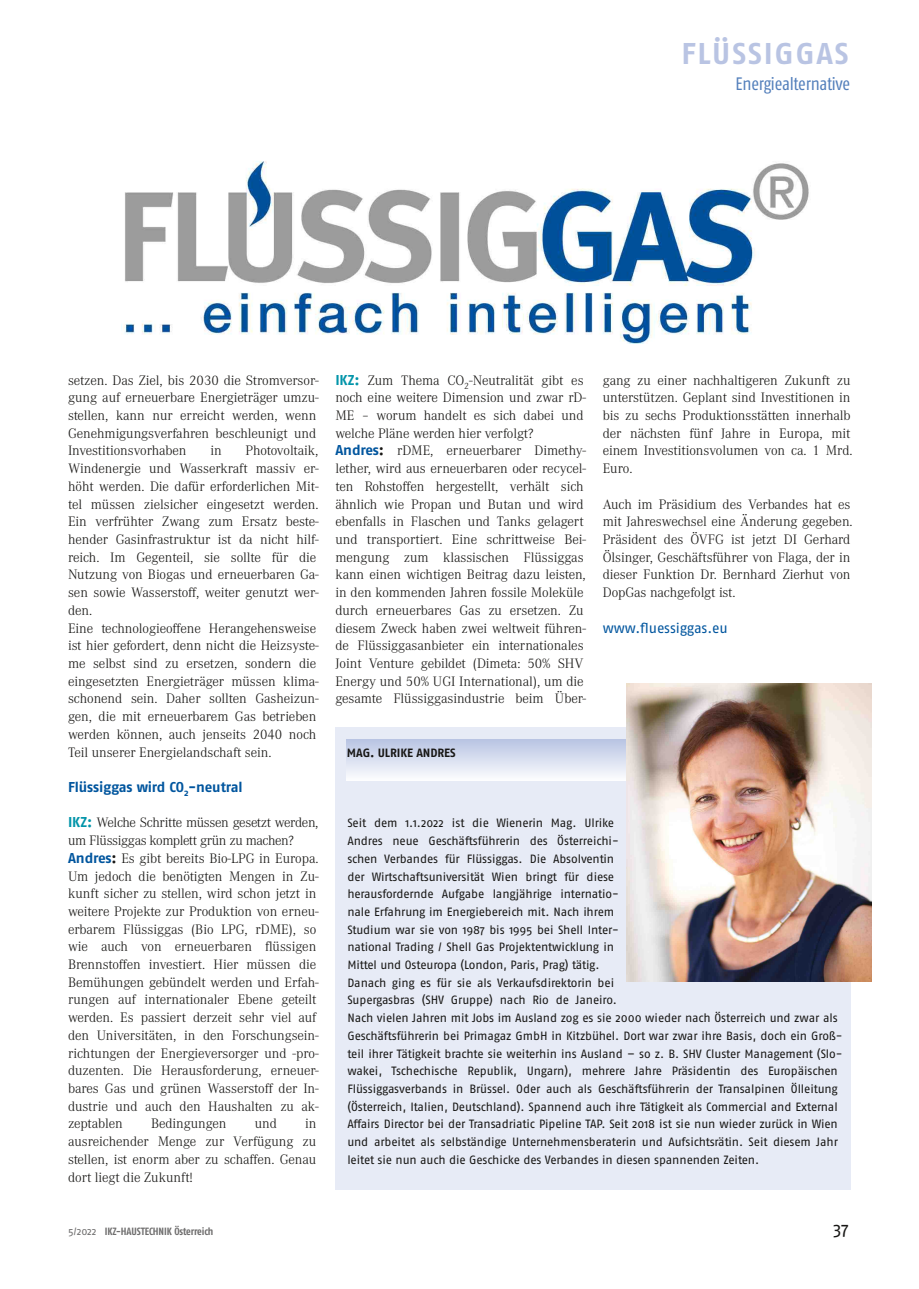
<style>
.page{position:relative;width:919px;height:1289px;background:#fff}
.page>*{position:absolute;margin:0;border:0;box-sizing:border-box;transform-origin:0 0}
.t1{font:700 30px "Fago OT";letter-spacing:.065em;color:#b9c4e3}
.t2{font:condensed 18px "Fago OT";letter-spacing:-.015em;color:#537fbb}
.t3{font:18px "Fago OT";color:#181715}
.t4{font:300 14.25px/17.7px "Corporate A";letter-spacing:-.01em;color:#181715}
.t5{font:700 14.25px "Fago OT";letter-spacing:-.01em;color:#00559e}
.t6{font:14.25px "Fago OT";letter-spacing:-.01em;color:#00559e}
.t7{font:12px/17.7px "Fago OT";letter-spacing:-.015em;color:#181715}
.t8{font:700 12px "Fago OT";letter-spacing:-.005em;color:#181715}
.t9{font:700 condensed 10.5px "Fago OT";letter-spacing:-.01em;color:#6f6e6e}
.s1{font-family:"Fago OT";font-weight:700;color:#0094a9}
.s2{font-family:"Fago OT";font-weight:700;color:#00559e}
.s3{font-family:"Fago OT";font-weight:700}
.s4{font-weight:400;font-stretch:normal}
</style>
<div class="page">
<img style="left:123px;top:161px;width:686px;height:182px">
<div style="left:334px;top:727px;width:516px;height:462px;background:#e7ebf6"></div>
<div style="left:347px;top:739px;width:490px;height:41px;background:linear-gradient(to bottom,#b8c4e3,#fbfcfe)"></div>
<img style="left:626px;top:683px;width:245px;height:298px">
<h1 class="t1" style="left:681px;top:36px;width:169px">FLÜSSIGGAS</h1>
<p class="t2" style="left:735px;top:73px;width:116px">Energiealternative</p>
<p class="t4" style="left:68px;top:371px;width:252px">setzen. Das Ziel, bis 2030 die Stromversor&shy;gung auf erneuerbare Energieträger umzu&shy;stellen, kann nur erreicht werden, wenn Genehmigungsverfahren beschleunigt und Investitionsvorhaben</p>
<p class="t4" style="left:68px;top:442px;width:252px;text-indent:177px">Photovoltaik, Windenergie und Wasserkraft massiv er&shy;höht werden. Die dafür erforderlichen Mit&shy;tel müssen zielsicher eingesetzt werden.<br>Ein verfrühter Zwang zum Ersatz beste&shy;hender Gasinfrastruktur ist da nicht hilf&shy;reich. Im Gegenteil, sie sollte für die Nutzung von Biogas und erneuerbaren Ga&shy;sen sowie Wasserstoff, weiter genutzt wer&shy;den.<br>Eine technologieoffene Herangehensweise ist hier gefordert, denn nicht die Heizsyste&shy;me selbst sind zu ersetzen, sondern die eingesetzten Energieträger müssen klima&shy;schonend sein. Daher sollten Gasheizun&shy;gen, die mit erneuerbarem Gas betrieben werden können, auch jenseits 2040 noch Teil unserer Energielandschaft sein.</p>
<p class="t5" style="left:68px;top:778px;width:176px">Flüssiggas wird CO<sub>2</sub>-neutral</p>
<p class="t4" style="left:68px;top:814px;width:252px"><span class="s1">IKZ:</span> Welche Schritte müssen gesetzt werden, um Flüssiggas komplett grün zu machen?<br><span class="s2">Andres</span><span class="s3">:</span> Es gibt bereits Bio-LPG in Europa.<br>Um jedoch die benötigten Mengen in Zu&shy;kunft sicher zu stellen, wird schon jetzt in weitere Projekte zur Produktion von erneu&shy;erbarem Flüssiggas (Bio LPG, rDME), so wie auch von erneuerbaren flüssigen Brennstoffen investiert. Hier müssen die Bemühungen gebündelt werden und Erfah&shy;rungen auf internationaler Ebene geteilt werden. Es passiert derzeit sehr viel auf den Universitäten, in den Forschungsein&shy;richtungen der Energieversorger und -pro&shy;duzenten. Die Herausforderung, erneuer&shy;bares Gas und grünen Wasserstoff der In&shy;dustrie und auch den Haushalten zu ak&shy;zeptablen</p>
<p class="t4" style="left:210px;top:442px;width:13px">in</p>
<p class="t4" style="left:151px;top:1115px;width:77px">Bedingungen</p>
<p class="t4" style="left:255px;top:1115px;width:24px">und</p>
<p class="t4" style="left:68px;top:1115px;width:250px;text-align:justify;text-indent:237px">in ausreichender Menge zur Verfügung zu stellen, ist enorm aber zu schaffen. Genau dort liegt die Zukunft!</p>
<p class="t4" style="left:335px;top:371px;width:252px"><span class="s1">IKZ:</span> Zum Thema CO<sub>2</sub>-Neutralität gibt es noch eine weitere Dimension und zwar rD-ME – worum handelt es sich dabei und welche Pläne werden hier verfolgt?<br><span class="s2">Andres</span><span class="s3">:</span> rDME, erneuerbarer Dimethy&shy;lether, wird aus erneuerbaren oder recycel&shy;ten Rohstoffen hergestellt, verhält sich ähnlich wie Propan und Butan und wird ebenfalls in Flaschen und Tanks gelagert und transportiert. Eine schrittweise Bei&shy;mengung zum klassischen Flüssiggas kann einen wichtigen Beitrag dazu leisten, in den kommenden Jahren fossile Moleküle durch erneuerbares Gas zu ersetzen. Zu diesem Zweck haben zwei weltweit führen&shy;de Flüssiggasanbieter ein internationales Joint Venture gebildet (Dimeta: 50% SHV Energy und 50% UGI International), um die gesamte Flüssiggasindustrie beim Über-</p>
<p class="t4" style="left:602px;top:371px;width:251px">gang zu einer nachhaltigeren Zukunft zu unterstützen. Geplant sind Investitionen in bis zu sechs Produktionsstätten innerhalb der nächsten fünf Jahre in Europa, mit einem Investitionsvolumen von ca. 1 Mrd.<br>Euro.</p>
<p class="t4" style="left:602px;top:495px;width:251px">Auch im Präsidium des Verbandes hat es mit Jahreswechsel eine Änderung gegeben.<br>Präsident des ÖVFG ist jetzt DI Gerhard Ölsinger, Geschäftsführer von Flaga, der in dieser Funktion Dr. Bernhard Zierhut von DopGas nachgefolgt ist.</p>
<p class="t6" style="left:602px;top:619px;width:127px">www.fluessiggas.eu</p>
<p class="t8" style="left:347px;top:745px;width:110px">MAG. ULRIKE ANDRES</p>
<p class="t7" style="left:347px;top:814px;width:496px">Seit dem 1.1.2022 ist die Wienerin Mag. Ulrike<br>Andres neue Geschäftsführerin des Österreichi-<br>schen Verbandes für Flüssiggas. Die Absolventin<br>der Wirtschaftsuniversität Wien bringt für diese<br>herausfordernde Aufgabe langjährige internatio-<br>nale Erfahrung im Energiebereich mit. Nach ihrem<br>Studium war sie von 1987 bis 1995 bei Shell Inter-<br>national Trading / Shell Gas Projektentwicklung in<br>Mittel und Osteuropa (London, Paris, Prag) tätig.<br>Danach ging es für sie als Verkaufsdirektorin bei<br>Supergasbras (SHV Gruppe) nach Rio de Janeiro.<br>Nach vielen Jahren mit Jobs im Ausland zog es sie 2000 wieder nach Österreich und zwar als Geschäftsführerin bei Primagaz GmbH in Kitzbühel. Dort war zwar ihre Basis, doch ein Groß&shy;teil ihrer Tätigkeit brachte sie weiterhin ins Ausland – so z. B. SHV Cluster Management (Slo&shy;wakei, Tschechische Republik, Ungarn), mehrere Jahre Präsidentin des Europäischen Flüssiggasverbands in Brüssel. Oder auch als Geschäftsführerin der Transalpinen Ölleitung (Österreich, Italien, Deutschland). Spannend auch ihre Tätigkeit als Commercial and External Affairs Director bei der Transadriatic Pipeline TAP. Seit 2018 ist sie nun wieder zurück in Wien und arbeitet als selbständige Unternehmensberaterin und Aufsichtsrätin. Seit diesem Jahr leitet sie nun auch die Geschicke des Verbandes in diesen spannenden Zeiten.</p>
<p class="t9" style="left:68px;top:1224px;width:147px"><span class="s4">5/2022</span> IKZ-HAUSTECHNIK Österreich</p>
<p class="t3" style="left:833px;top:1218px;width:17px">37</p>
</div>
